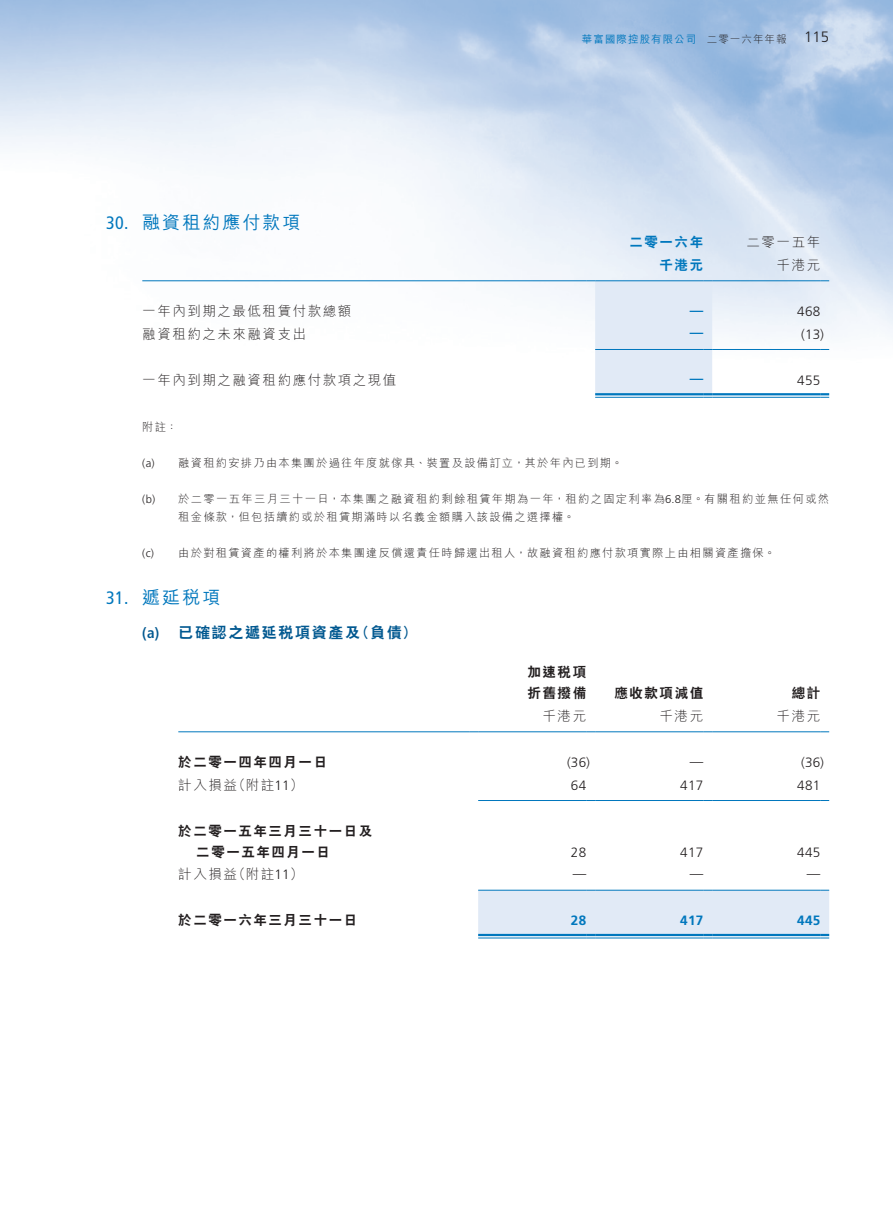
<style>
.page{position:relative;width:893px;height:1212px;background:#fff}
.page>*{position:absolute;margin:0;border:0;box-sizing:border-box;transform-origin:0 0}
._03_H1{font:500 18px "M Hei HK";letter-spacing:.11em;color:#0077bd}
._04___H2{font:800 15px "C Hei 2 HK";letter-spacing:.115em;color:#005890}
._15_Table_Stub{font:300 13.5px "M Hei HK";letter-spacing:.115em;color:#231f20}
._15_Table_Stub-2{font:800 13.5px/21px "C Hei 2 HK";letter-spacing:.115em;color:#231f20}
._31_table_tab_6pt{font:300 13.5px "Frutiger LT Std";letter-spacing:.015em;color:#231f20}
._31_table_tab_6pt-2{font:300 13.5px "M Hei HK";letter-spacing:.115em;color:#231f20}
._31_table_tab_6pt-3{font:800 13.5px/21px "C Hei 2 HK";letter-spacing:.115em;color:#231f20}
._31_table_tab_6pt-4{font:700 13.5px "Frutiger LT Std";letter-spacing:.015em;color:#0077bd}
._31_table_tab_6pt-5{font:800 13.5px "C Hei 2 HK";letter-spacing:.115em;color:#0077bd}
._22____IN2__Note{font:300 11.25px/18px "M Hei HK";letter-spacing:.115em;color:#231f20}
._26___P2__Note{font:300 11.25px "M Hei HK";color:#231f20}
.t1{font:500 10.5px "M Hei HK";letter-spacing:.1em;color:#0077bd}
.s1{font-family:"Frutiger LT Std";font-weight:400;font-stretch:condensed}
.s2{font-weight:300;color:#231f20}
.s3{font-family:"Frutiger LT Std";font-weight:300;font-size:15px;color:#231f20}
.s4{font-family:"Frutiger LT Std"}
.s5{font-family:"Frutiger LT Std";font-weight:700;font-stretch:condensed}
</style>
<div class="page">
<hr style="left:142px;top:280px;width:444px;height:1px;background:#0077bd">
<hr style="left:712px;top:280px;width:108px;height:1px;background:#0077bd">
<hr style="left:712px;top:349px;width:108px;height:1px;background:#0077bd">
<svg style="left:586px;top:280px;width:126px;height:118px;background:#d9e6f4"></svg>
<hr style="left:712px;top:393px;width:108px;height:2px;background:#0077bd">
<hr style="left:712px;top:397px;width:108px;height:1px;background:#0077bd">
<svg style="left:820px;top:393px;width:9px;height:5px"></svg>
<hr style="left:178px;top:731px;width:291px;height:1px;background:#0077bd">
<hr style="left:478px;top:731px;width:108px;height:1px;background:#0077bd">
<hr style="left:595px;top:731px;width:108px;height:1px;background:#0077bd">
<hr style="left:712px;top:731px;width:108px;height:1px;background:#0077bd">
<hr style="left:478px;top:800px;width:108px;height:1px;background:#0077bd">
<hr style="left:595px;top:800px;width:108px;height:1px;background:#0077bd">
<hr style="left:712px;top:800px;width:108px;height:1px;background:#0077bd">
<svg style="left:478px;top:890px;width:351px;height:48px;background:#d1e2f2"></svg>
<p class="_03_H1" style="left:106px;top:209px;width:196px"><span class="s1">30.</span> 融資租約應付款項</p>
<p class="t1" style="left:582px;top:32px;width:249px">華富國際控股有限公司 <span class="s2">二零一六年年報</span> <span class="s3">115</span></p>
<p class="_31_table_tab_6pt-5" style="left:629px;top:233px;width:75px">二零一六年</p>
<p class="_31_table_tab_6pt-2" style="left:746px;top:233px;width:75px">二零一五年</p>
<p class="_31_table_tab_6pt-5" style="left:660px;top:256px;width:45px">千港元</p>
<p class="_31_table_tab_6pt-2" style="left:777px;top:256px;width:45px">千港元</p>
<p class="_15_Table_Stub" style="left:142px;top:302px;width:211px">一年內到期之最低租賃付款總額</p>
<p class="_31_table_tab_6pt-4" style="left:690px;top:302px;width:15px">—</p>
<p class="_31_table_tab_6pt" style="left:797px;top:304px;width:24px">468</p>
<p class="_15_Table_Stub" style="left:142px;top:324px;width:165px">融資租約之未來融資支出</p>
<p class="_31_table_tab_6pt-4" style="left:690px;top:325px;width:15px">—</p>
<p class="_31_table_tab_6pt" style="left:801px;top:326px;width:24px">(13)</p>
<p class="_15_Table_Stub" style="left:142px;top:370px;width:256px">一年內到期之融資租約應付款項之現值</p>
<p class="_31_table_tab_6pt-4" style="left:690px;top:371px;width:15px">—</p>
<p class="_31_table_tab_6pt" style="left:797px;top:372px;width:24px">455</p>
<p class="_26___P2__Note" style="left:142px;top:419px;width:37px">附註：</p>
<p class="_22____IN2__Note" style="left:142px;top:453px;width:482px"><span class="s4">(a)</span> 融資租約安排乃由本集團於過往年度就傢具、裝置及設備訂立，其於年內已到期。</p>
<p class="_22____IN2__Note" style="left:178px;top:489px;width:652px;text-indent:-36px"><span class="s4">(b)</span> 於二零一五年三月三十一日，本集團之融資租約剩餘租賃年期為一年，租約之固定利率為<span class="s4">6.8</span>厘。有關租約並無任何或然租金條款，但包括續約或於租賃期滿時以名義金額購入該設備之選擇權。</p>
<p class="_22____IN2__Note" style="left:142px;top:543px;width:634px"><span class="s4">(c)</span> 由於對租賃資產的權利將於本集團違反償還責任時歸還出租人，故融資租約應付款項實際上由相關資產擔保。</p>
<p class="_03_H1" style="left:106px;top:585px;width:116px"><span class="s1">31.</span> 遞延稅項</p>
<p class="_04___H2" style="left:142px;top:622px;width:276px"><span class="s5">(a)</span> 已確認之遞延稅項資產及（負債）</p>
<p class="_31_table_tab_6pt-3" style="left:528px;top:662px;width:60px">加速稅項折舊撥備</p>
<p class="_31_table_tab_6pt-3" style="left:614px;top:683px;width:90px">應收款項減值</p>
<p class="_31_table_tab_6pt-3" style="left:792px;top:683px;width:30px">總計</p>
<p class="_31_table_tab_6pt-2" style="left:543px;top:707px;width:45px">千港元</p>
<p class="_31_table_tab_6pt-2" style="left:660px;top:707px;width:45px">千港元</p>
<p class="_31_table_tab_6pt-2" style="left:777px;top:707px;width:45px">千港元</p>
<p class="_15_Table_Stub-2" style="left:178px;top:752px;width:150px">於二零一四年四月一日</p>
<p class="_31_table_tab_6pt" style="left:567px;top:755px;width:24px">(36)</p>
<p class="_31_table_tab_6pt" style="left:690px;top:753px;width:15px">—</p>
<p class="_31_table_tab_6pt" style="left:801px;top:755px;width:24px">(36)</p>
<p class="_15_Table_Stub" style="left:178px;top:775px;width:127px">計入損益（附註<span class="s4">11</span>）</p>
<p class="_31_table_tab_6pt" style="left:571px;top:777px;width:17px">64</p>
<p class="_31_table_tab_6pt" style="left:680px;top:777px;width:24px">417</p>
<p class="_31_table_tab_6pt" style="left:797px;top:777px;width:24px">481</p>
<p class="_15_Table_Stub-2" style="left:196px;top:820px;width:177px;text-indent:-18px">於二零一五年三月三十一日及二零一五年四月一日</p>
<p class="_31_table_tab_6pt" style="left:571px;top:844px;width:17px">28</p>
<p class="_31_table_tab_6pt" style="left:680px;top:844px;width:24px">417</p>
<p class="_31_table_tab_6pt" style="left:797px;top:844px;width:24px">445</p>
<p class="_15_Table_Stub" style="left:178px;top:865px;width:127px">計入損益（附註<span class="s4">11</span>）</p>
<p class="_31_table_tab_6pt" style="left:573px;top:866px;width:15px">—</p>
<p class="_31_table_tab_6pt" style="left:690px;top:866px;width:15px">—</p>
<p class="_31_table_tab_6pt" style="left:807px;top:866px;width:15px">—</p>
<p class="_15_Table_Stub-2" style="left:178px;top:910px;width:180px">於二零一六年三月三十一日</p>
<p class="_31_table_tab_6pt-4" style="left:571px;top:913px;width:17px">28</p>
<p class="_31_table_tab_6pt-4" style="left:680px;top:913px;width:24px">417</p>
<p class="_31_table_tab_6pt-4" style="left:797px;top:913px;width:24px">445</p>
</div>
